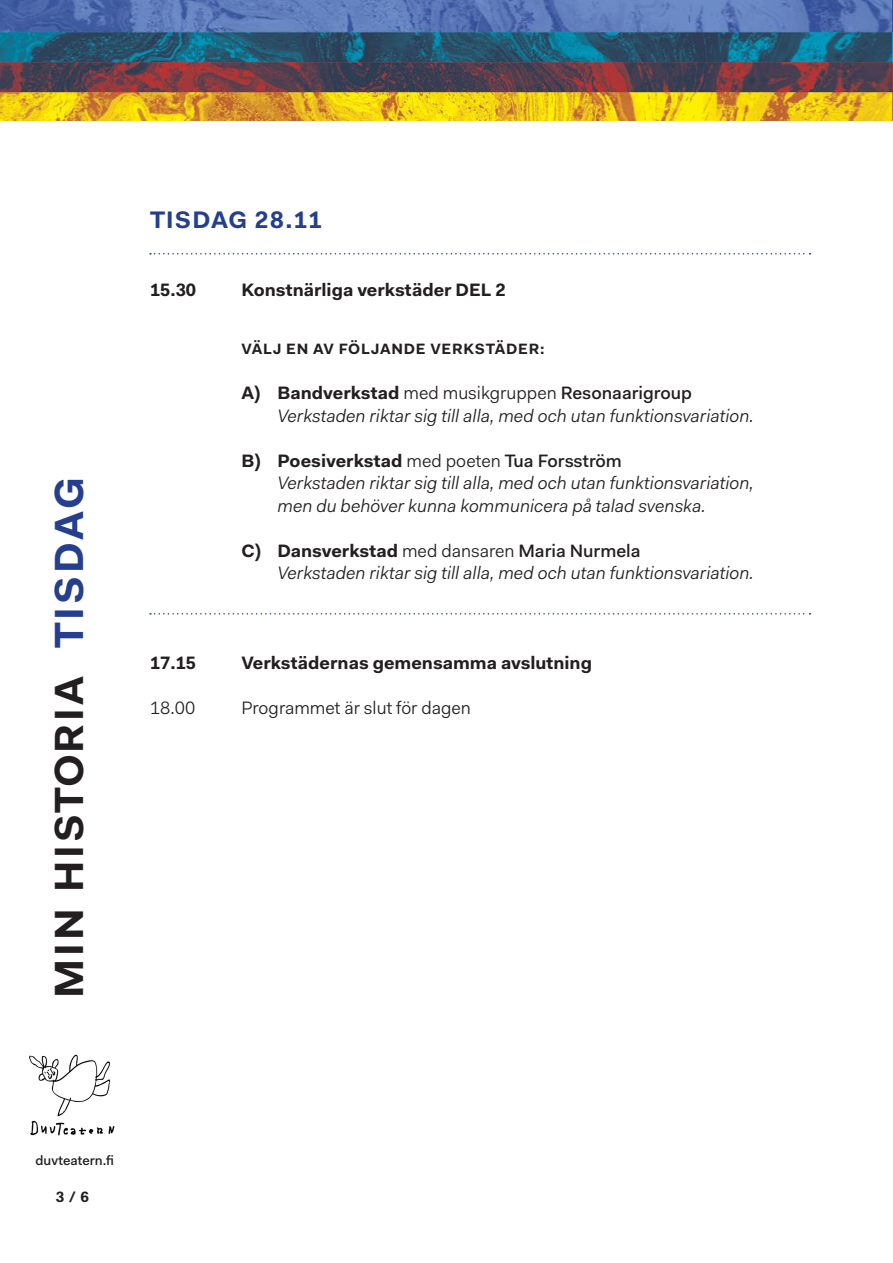
<style>
.page{position:relative;width:893px;height:1263px;background:#fff}
.page>*{position:absolute;margin:0;border:0;box-sizing:border-box;transform-origin:0 0}
.t1{font:700 40.95px "Fakt Pro";letter-spacing:.075em;color:#231f20}
.t2{font:700 24px "Fakt Pro";letter-spacing:.05em;color:#253f8e}
.t3{font:italic 18px/22.5px "Fakt Pro Blond";color:#231f20}
.t4{font:700 18px "Fakt Pro";color:#231f20}
.t5{font:18px "Fakt Pro Blond";color:#231f20}
.t6{font:700 15px "Fakt Pro";letter-spacing:.05em;color:#231f20}
.t7{font:500 13.5px "Fakt Pro";color:#231f20}
.s1{color:#253f8e}
.s2{font-family:"Fakt Pro";font-weight:700;font-style:normal}
.s3{font-style:normal}
.s4{font-family:"Fakt Pro";font-weight:500;font-style:normal}
.s5{font-family:"Fakt Pro Blond";font-weight:400}
.s6{font-weight:500}
</style>
<div class="page">
<img style="left:29px;top:1054px;width:86px;height:82px">
<img style="left:0;top:0;width:893px;height:121px">
<svg style="left:150px;top:613px;width:660px;height:1px"></svg>
<svg style="left:150px;top:253px;width:660px;height:1px"></svg>
<h1 class="t1" style="left:42px;top:998px;width:522px;rotate:-90deg">MIN HISTORIA <span class="s1">TISDAG</span></h1>
<h2 class="t2" style="left:150px;top:204px;width:173px">TISDAG 28.11</h2>
<p class="t4" style="left:150px;top:278px;width:48px">15.30</p>
<p class="t4" style="left:241px;top:278px;width:266px">Konstnärliga verkstäder DEL 2</p>
<p class="t6" style="left:242px;top:339px;width:305px">VÄLJ EN AV FÖLJANDE VERKSTÄDER:</p>
<p class="t3" style="left:277px;top:382px;width:478px;text-indent:-36px"><span class="s2">A) Bandverkstad</span> <span class="s3">med musikgruppen</span> <span class="s4">Resonaarigroup<br></span>Verkstaden riktar sig till alla, med och utan funktionsvariation.</p>
<p class="t4" style="left:241px;top:449px;width:382px">B) Poesiverkstad <span class="s5">med poeten</span> <span class="s6">Tua Forsström</span></p>
<p class="t3" style="left:277px;top:472px;width:478px">Verkstaden riktar sig till alla, med och utan funktionsvariation, men du behöver kunna kommunicera på talad svenska.</p>
<p class="t4" style="left:241px;top:539px;width:400px">C) Dansverkstad <span class="s5">med dansaren</span> <span class="s6">Maria Nurmela</span></p>
<p class="t3" style="left:277px;top:562px;width:478px">Verkstaden riktar sig till alla, med och utan funktionsvariation.</p>
<p class="t4" style="left:150px;top:651px;width:48px">17.15</p>
<p class="t4" style="left:241px;top:651px;width:352px">Verkstädernas gemensamma avslutning</p>
<p class="t5" style="left:150px;top:696px;width:47px">18.00</p>
<p class="t5" style="left:241px;top:696px;width:231px">Programmet är slut för dagen</p>
<p class="t7" style="left:35px;top:1151px;width:80px">duvteatern.fi</p>
<p class="t6" style="left:56px;top:1187px;width:35px">3 / 6</p>
</div>
